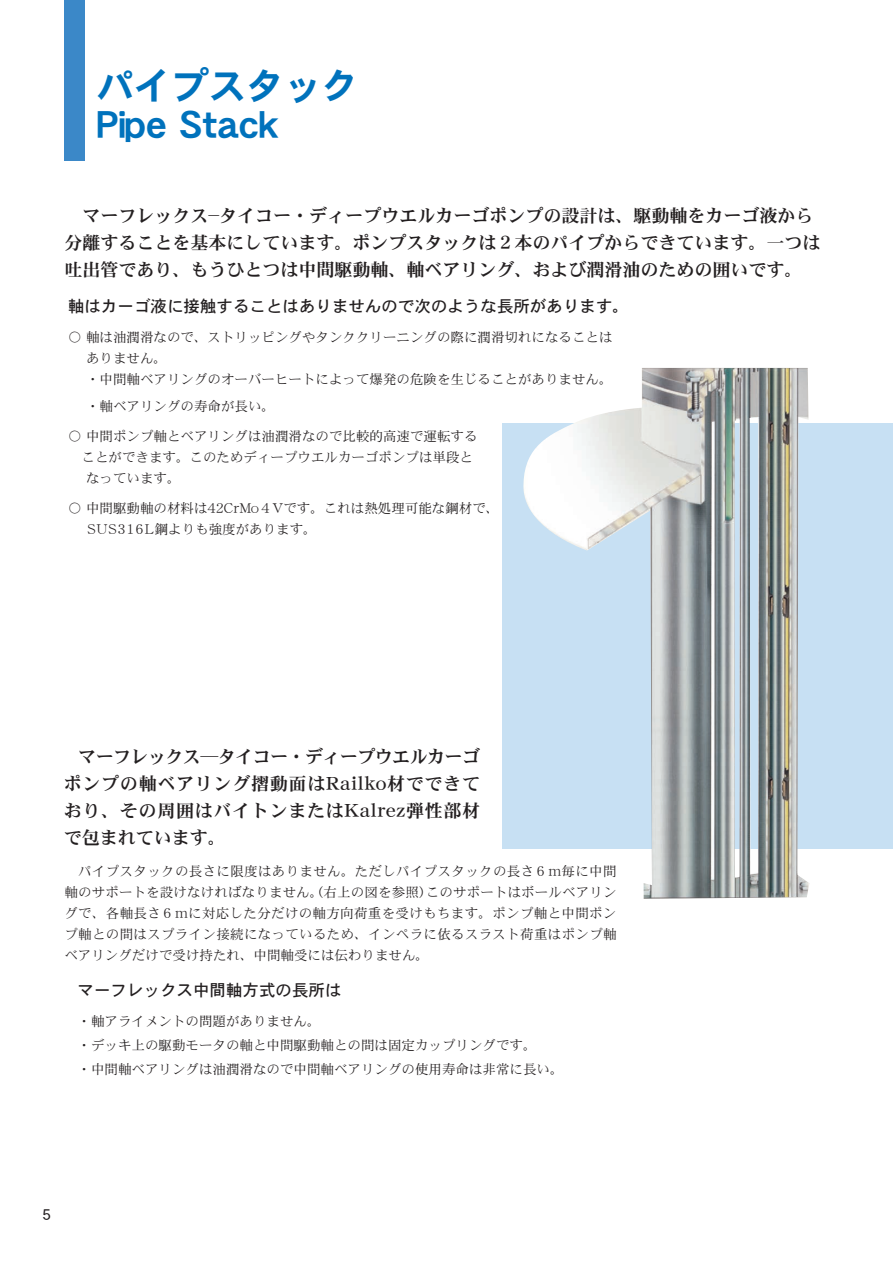
<style>
.page{position:relative;width:893px;height:1263px;background:#fff}
.page>*{position:absolute;margin:0;border:0;box-sizing:border-box;transform-origin:0 0}
.t1{font:37.5px/39px "DFPHS Gothic CID W7 83 pv RKSJ H";color:#0072bc}
.t2{font:18px/27px "DFPHS Mincho CID W7 83 pv RKSJ H";color:#231f20}
.t3{font:16.5px "DFPHS Gothic CID W5 83 pv RKSJ H";color:#231f20}
.t4{font:15px "DFPHS Gothic CID W5 83 pv RKSJ H";color:#231f20}
.t5{font:13.5px/21px "DFPHS Mincho CID W3 83 pv RKSJ H";color:#231f20}
</style>
<div class="page">
<div style="left:503px;top:423px;width:390px;height:426px;background:#c7e0f3"></div>
<div style="left:64px;top:0;width:20px;height:161px;background:#3b88c8"></div>
<img style="left:523px;top:368px;width:286px;height:531px">
<h1 class="t1" style="left:97px;top:65px;width:264px">パイプスタック<br>Pipe Stack</h1>
<h2 class="t2" style="left:64px;top:201px;width:758px">　マーフレックス─タイコー・ディープウエルカーゴポンプの設計は、駆動軸をカーゴ液から分離することを基本にしています。ポンプスタックは２本のパイプからできています。一つは吐出管であり、もうひとつは中間駆動軸、軸ベアリング、および潤滑油のための囲いです。</h2>
<p class="t3" style="left:68px;top:297px;width:562px">軸はカーゴ液に接触することはありませんので次のような長所があります。</p>
<p class="t5" style="left:68px;top:326px;width:546px">〇 軸は油潤滑なので、ストリッピングやタンククリーニングの際に潤滑切れになることは　 ありません。<br>　 ・中間軸ベアリングのオーバーヒートによって爆発の危険を生じることがありません。</p>
<p class="t5" style="left:68px;top:395px;width:208px">　 ・軸ベアリングの寿命が長い。</p>
<p class="t5" style="left:68px;top:425px;width:411px">〇 中間ポンプ軸とベアリングは油潤滑なので比較的高速で運転する　ことができます。このためディープウエルカーゴポンプは単段と　 なっています。</p>
<p class="t5" style="left:68px;top:497px;width:433px">〇 中間駆動軸の材料は42CrMo４Vです。これは熱処理可能な鋼材で、　 SUS316L鋼よりも強度があります。</p>
<h2 class="t2" style="left:64px;top:742px;width:418px;text-align:justify;text-indent:15px">マーフレックス─タイコー・ディープウエルカーゴポンプの軸ベアリング摺動面はRailko材でできており、その周囲はバイトンまたはKalrez弾性部材で包まれています。</h2>
<p class="t5" style="left:64px;top:861px;width:554px;text-align:justify">　パイプスタックの長さに限度はありません。ただしパイプスタックの長さ６m毎に中間軸のサポートを設けなければなりません。（右上の図を参照）このサポートはボールベアリングで、各軸長さ６mに対応した分だけの軸方向荷重を受けもちます。ポンプ軸と中間ポンプ軸との間はスプライン接続になっているため、インペラに依るスラスト荷重はポンプ軸ベアリングだけで受け持たれ、中間軸受には伝わりません。</p>
<p class="t3" style="left:77px;top:981px;width:266px">マーフレックス中間軸方式の長所は</p>
<p class="t5" style="left:77px;top:1009px;width:488px;line-height:24px">・軸アライメントの問題がありません。<br>・デッキ上の駆動モータの軸と中間駆動軸との間は固定カップリングです。<br>・中間軸ベアリングは油潤滑なので中間軸ベアリングの使用寿命は非常に長い。</p>
<p class="t4" style="left:43px;top:1207px;width:10px">5</p>
</div>
